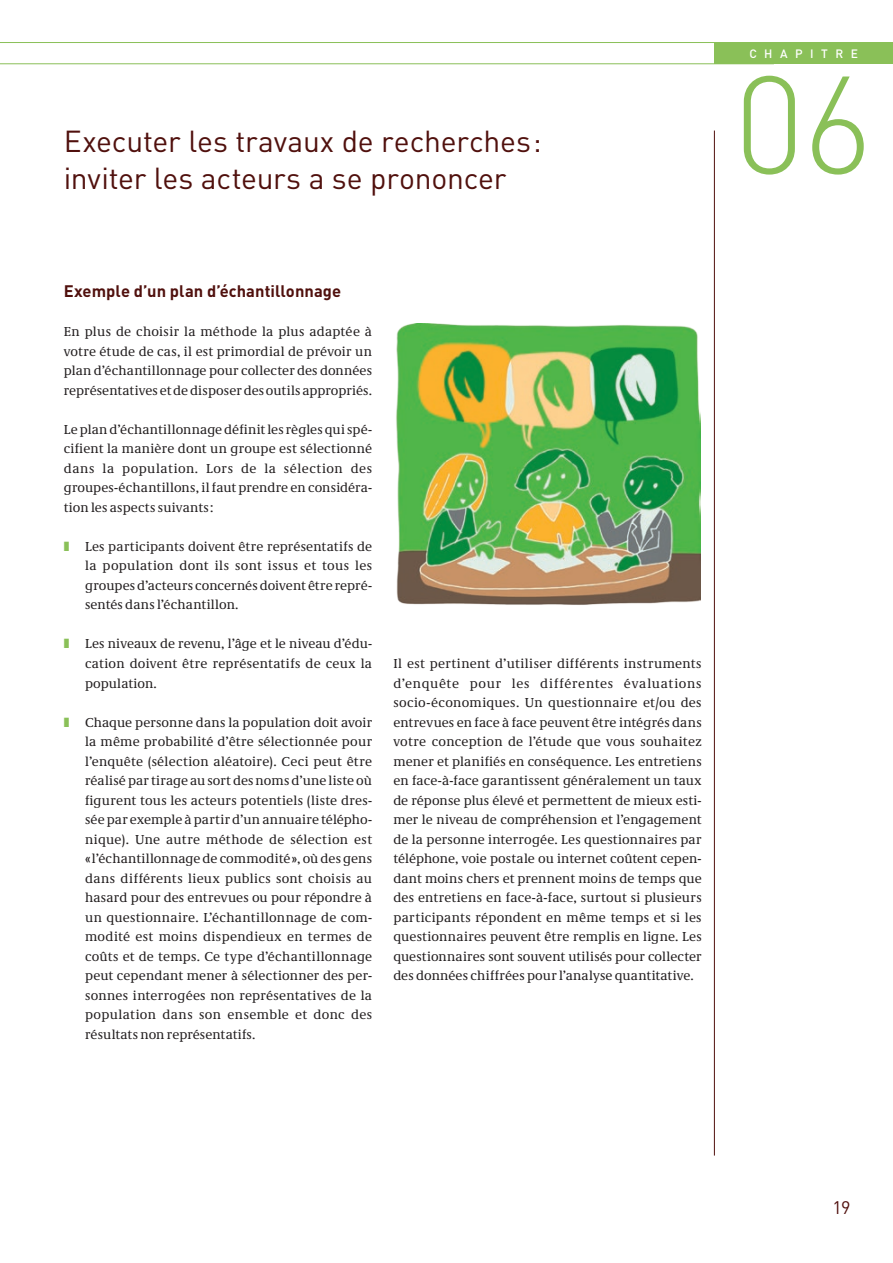
<style>
.page{position:relative;width:893px;height:1263px;background:#fff}
.page>*{position:absolute;margin:0;border:0;box-sizing:border-box;transform-origin:0 0}
.t1{font:300 136.5px "DIN";color:#8ac058}
.Headline{font:30px/37.5px "DIN";letter-spacing:-.005em;color:#50100d}
.Zwischentitel{font:18px "DIN";color:#50100d}
.Zwischentitel-2{font:700 16.5px "DIN";letter-spacing:.005em;color:#50100d}
.Fließtext_fr{font:13.5px/19.5px "Neue Demos";letter-spacing:.01em;color:#231f20;text-align:justify}
.t2{font:500 12px "DIN";letter-spacing:.625em;color:#fff}
.s1{color:#8ac058}
</style>
<div class="page">
<hr style="left:0;top:42px;width:774px;height:1px;background:#8ac058">
<hr style="left:0;top:63px;width:774px;height:1px;background:#8ac058">
<hr style="left:714px;top:131px;width:1px;height:1024px;background:#50100d">
<div style="left:714px;top:43px;width:179px;height:21px;background:#8ac058"></div>
<img style="left:396px;top:323px;width:305px;height:282px">
<p class="Headline" style="left:64px;top:122px;width:479px">Executer les travaux de recherches: inviter les acteurs a se prononcer</p>
<p class="Zwischentitel-2" style="left:64px;top:281px;width:279px">Exemple d’un plan d’échantillonnage</p>
<p class="Fließtext_fr" style="left:64px;top:322px;width:310px">En plus de choisir la méthode la plus adaptée à votre étude de cas, il est primordial de prévoir un plan d’échantillonnage pour collecter des données représentatives et de disposer des outils appropriés.</p>
<p class="Fließtext_fr" style="left:64px;top:419px;width:310px">Le plan d’échantillonnage définit les règles qui spé&shy;cifient la manière dont un groupe est sélectionné dans la population. Lors de la sélection des groupes-échantillons, il faut prendre en considéra&shy;tion les aspects suivants:</p>
<p class="Fließtext_fr" style="left:85px;top:536px;width:289px;text-indent:-21px"><span class="s1">❚</span> Les participants doivent être représentatifs de la population dont ils sont issus et tous les groupes d’acteurs concernés doivent être repré&shy;sentés dans l’échantillon.</p>
<p class="Fließtext_fr" style="left:85px;top:634px;width:289px;text-indent:-21px"><span class="s1">❚</span> Les niveaux de revenu, l’âge et le niveau d’édu&shy;cation doivent être représentatifs de ceux la population.</p>
<p class="Fließtext_fr" style="left:85px;top:712px;width:289px;text-indent:-21px"><span class="s1">❚</span> Chaque personne dans la population doit avoir la même probabilité d’être sélectionnée pour l’enquête (sélection aléatoire). Ceci peut être réalisé par tirage au sort des noms d’une liste où figurent tous les acteurs potentiels (liste dres&shy;sée par exemple à partir d’un annuaire télépho&shy;nique). Une autre méthode de sélection est «l’échantillonnage de commodité», où des gens dans différents lieux publics sont choisis au hasard pour des entrevues ou pour répondre à un questionnaire. L’échantillonnage de com&shy;modité est moins dispendieux en termes de coûts et de temps. Ce type d’échantillonnage peut cependant mener à sélectionner des per&shy;sonnes interrogées non représentatives de la population dans son ensemble et donc des résultats non représentatifs.</p>
<p class="Fließtext_fr" style="left:393px;top:653px;width:310px">Il est pertinent d’utiliser différents instruments d’enquête pour les différentes évaluations socio-économiques. Un questionnaire et/ou des entrevues en face à face peuvent être intégrés dans votre conception de l’étude que vous souhaitez mener et planifiés en conséquence. Les entretiens en face-à-face garantissent généralement un taux de réponse plus élevé et permettent de mieux esti&shy;mer le niveau de compréhension et l’engagement de la personne interrogée. Les questionnaires par téléphone, voie postale ou internet coûtent cepen&shy;dant moins chers et prennent moins de temps que des entretiens en face-à-face, surtout si plusieurs participants répondent en même temps et si les questionnaires peuvent être remplis en ligne. Les questionnaires sont souvent utilisés pour collecter des données chiffrées pour l’analyse quantitative.</p>
<p class="t2" style="left:749px;top:46px;width:110px">CHAPITRE</p>
<h1 class="t1" style="left:734px;top:41px;width:140px">06</h1>
<p class="Zwischentitel" style="left:833px;top:1196px;width:19px">19</p>
</div>
